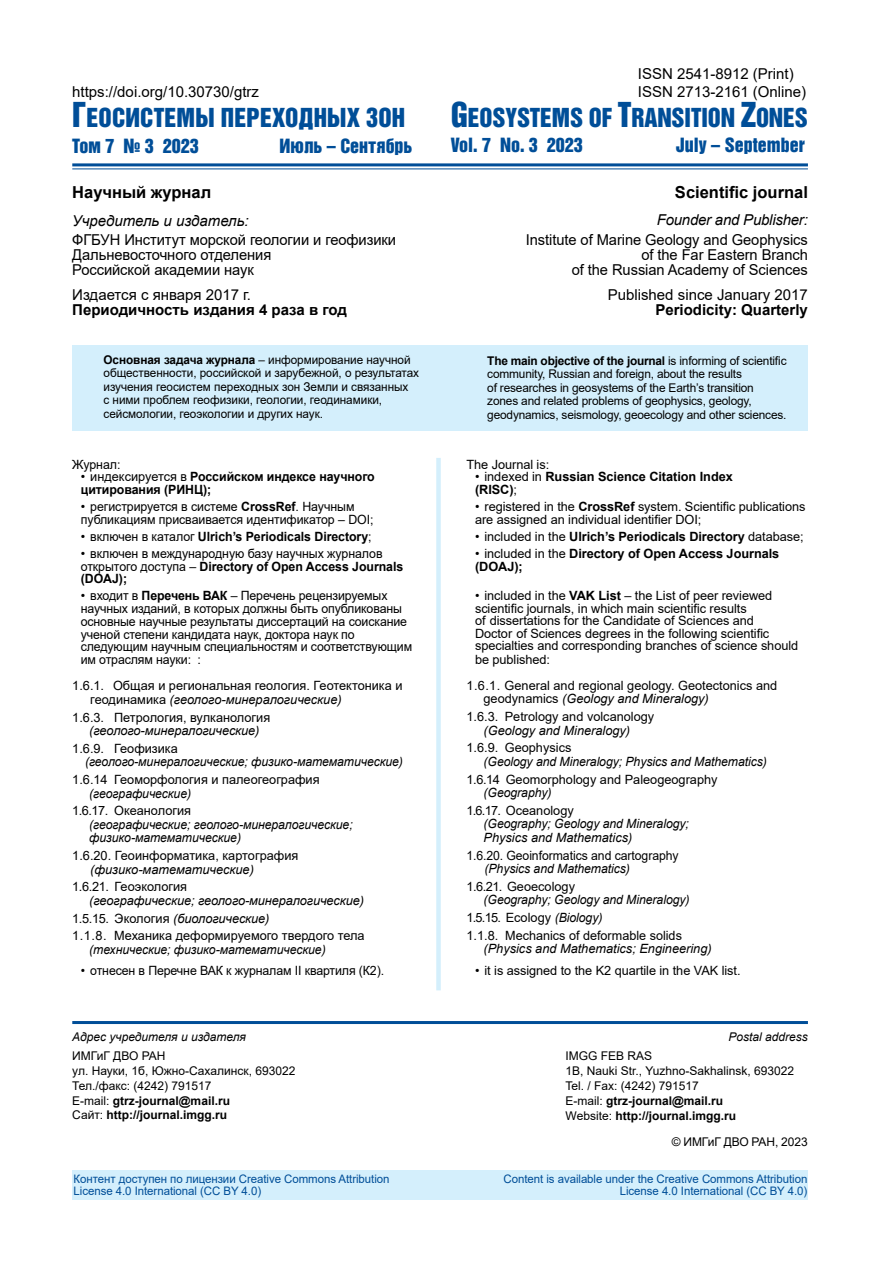
<style>
.page{position:relative;width:893px;height:1263px;background:#fff}
.page>*{position:absolute;margin:0;border:0;box-sizing:border-box;transform-origin:0 0}
.t1{font:700 24px "Iskar";letter-spacing:-.005em;color:#004e98}
.t2{font:700 18px "Iskar";color:#004e98}
.t3{font:700 16.5px "Arial";color:#000}
.t4{font:15px/15px "Arial";letter-spacing:-.005em;color:#000}
.t5{font:700 15px "Arial";color:#000}
.t6{font:italic 15px "Arial";letter-spacing:-.015em;color:#000}
.t7{font:12.75px/12.8px "Arial";letter-spacing:-.005em;color:#000}
.t8{font:italic 12.75px/13.5px "Arial";letter-spacing:-.005em;color:#000;scale:.96 1}
.t9{font:700 12.75px/12.8px "Arial";letter-spacing:-.005em;color:#000}
.t10{font:italic 12.75px/17.7px "Arial";letter-spacing:-.005em;color:#000}
.t11{font:12.75px "Arial";letter-spacing:-.005em;color:#000;scale:.96 1}
.t12{font:12px/13.5px "Arial";letter-spacing:-.005em;color:#000}
.t13{font:italic 12px "Arial";color:#000}
.t14{font:11.7px/12px "Arial";letter-spacing:-.005em;color:#004e98}
.s1{font-size:31.5px}
.s2{font-weight:700}
.s3{font-weight:400}
.s4{font-style:italic}
.s5{font-style:normal}
</style>
<div class="page">
<div style="left:72px;top:1170px;width:736px;height:30px;background:#d4effc"></div>
<div style="left:72px;top:346px;width:736px;height:85px;background:#d4effc"></div>
<hr style="left:72px;top:1021px;width:736px;height:3px;background:#004e98">
<div style="left:436px;top:458px;width:5px;height:532px;background:#d4effc"></div>
<hr style="left:72px;top:163px;width:736px;height:3px;background:#004e98">
<hr style="left:72px;top:168px;width:736px;height:1px;background:#004e98">
<p class="t4" style="left:72px;top:84px;width:188px">https://doi.org/10.30730/gtrz</p>
<h1 class="t1" style="left:72px;top:104px;width:334px"><span class="s1">Г</span>ЕОСИСТЕМЫ ПЕРЕХОДНЫХ ЗОН</h1>
<h2 class="t2" style="left:72px;top:135px;width:128px">ТОМ 7 № 3 2023</h2>
<h2 class="t2" style="left:280px;top:135px;width:134px">ИЮЛЬ – СЕНТЯБРЬ</h2>
<p class="t3" style="left:72px;top:181px;width:140px">Научный журнал</p>
<p class="t6" style="left:72px;top:211px;width:178px">Учредитель и издатель:</p>
<p class="t4" style="left:72px;top:232px;width:325px">ФГБУН Институт морской геологии и геофизики<br>Дальневосточного отделения<br>Российской академии наук</p>
<p class="t4" style="left:72px;top:287px;width:180px">Издается с января 2017 г.</p>
<p class="t5" style="left:72px;top:299px;width:276px">Периодичность издания 4 раза в год</p>
<p class="t4" style="left:638px;top:65px;width:170px;line-height:18px">ISSN 2541-8912 (Print)<br>ISSN 2713-2161 (Online)</p>
<h1 class="t1" style="left:451px;top:103px;width:359px"><span class="s1">G</span>EOSYSTEMS OF <span class="s1">T</span>RANSITION <span class="s1">Z</span>ONES</h1>
<h2 class="t2" style="left:451px;top:134px;width:134px">VOL. 7 NO. 3 2023</h2>
<h2 class="t2" style="left:676px;top:134px;width:131px">JULY – SEPTEMBER</h2>
<p class="t3" style="left:675px;top:180px;width:134px">Scientific journal</p>
<p class="t6" style="left:657px;top:210px;width:153px">Founder and Publisher:</p>
<p class="t4" style="left:526px;top:232px;width:284px;text-align:right">Institute of Marine Geology and Geophysics of the Far Eastern Branch<br>of the Russian Academy of Sciences</p>
<p class="t4" style="left:608px;top:287px;width:202px">Published since January 2017</p>
<p class="t5" style="left:655px;top:299px;width:154px">Periodicity: Quarterly</p>
<p class="t12" style="left:104px;top:353px;width:317px"><span class="s2">Основная задача журнала</span> – информирование научной общественности, российской и зарубежной, о результатах изучения геосистем переходных зон Земли и связанных<br>с ними проблем геофизики, геологии, геодинамики, сейсмологии, геоэкологии и других наук.</p>
<p class="t12" style="left:487px;top:354px;width:301px"><span class="s2">The main objective of the journal</span> is informing of scientific community, Russian and foreign, about the results<br>of researches in geosystems of the Earth’s transition zones and related problems of geophysics, geology, geodynamics, seismology, geoecology and other sciences.</p>
<p class="t7" style="left:72px;top:458px;width:50px">Журнал:</p>
<p class="t9" style="left:81px;top:471px;width:296px"><span class="s3">• индексируется в</span> Российском индексе научного цитирования (РИНЦ);</p>
<p class="t7" style="left:81px;top:500px;width:294px">• регистрируется в системе <span class="s2">CrossRef</span>. Научным публикациям присваивается идентификатор – DOI;</p>
<p class="t9" style="left:81px;top:530px;width:292px"><span class="s3">• включен в каталог</span> Ulrich’s Periodicals Directory<span class="s3">;</span></p>
<p class="t7" style="left:81px;top:547px;width:324px">• включен в международную базу научных журналов открытого доступа – <span class="s2">Directory of Open Access Journals (DOAJ);</span></p>
<p class="t7" style="left:81px;top:589px;width:333px">• входит в <span class="s2">Перечень ВАК</span> – Перечень рецензируемых научных изданий, в которых должны быть опубликованы основные научные результаты диссертаций на соискание ученой степени кандидата наук, доктора наук по следующим научным специальностям и соответствующим им отраслям науки: :</p>
<p class="t7" style="left:90px;top:679px;width:314px;line-height:13.5px;text-indent:-18px">1.6.1. Общая и региональная геология. Геотектоника и геодинамика <span class="s4">(геолого-минералогические)</span></p>
<p class="t7" style="left:72px;top:711px;width:200px">1.6.3. Петрология, вулканология</p>
<p class="t10" style="left:89px;top:722px;width:172px">(геолого-минералогические)</p>
<p class="t7" style="left:72px;top:742px;width:107px">1.6.9. Геофизика</p>
<p class="t8" style="left:85px;top:755px;width:333px">(геолого-минералогические; физико-математические)</p>
<p class="t7" style="left:72px;top:773px;width:249px">1.6.14 Геоморфология и палеогеография</p>
<p class="t8" style="left:89px;top:786px;width:108px">(географические)</p>
<p class="t7" style="left:72px;top:804px;width:120px">1.6.17. Океанология</p>
<p class="t8" style="left:89px;top:818px;width:276px">(географические; геолого-минералогические; физико-математические)</p>
<p class="t7" style="left:72px;top:849px;width:228px">1.6.20. Геоинформатика, картография</p>
<p class="t10" style="left:90px;top:860px;width:165px">(физико-математические)</p>
<p class="t7" style="left:72px;top:880px;width:116px">1.6.21. Геоэкология</p>
<p class="t10" style="left:72px;top:892px;width:294px;text-indent:17px">(географические; геолого-минералогические)<br><span class="s5">1.5.15. Экология</span> (биологические)<br><span class="s5">1.1.8. Механика деформируемого твердого тела</span></p>
<p class="t8" style="left:89px;top:943px;width:248px">(технические; физико-математические)</p>
<p class="t7" style="left:81px;top:964px;width:305px">• отнесен в Перечне ВАК к журналам II квартиля (К2).</p>
<p class="t7" style="left:466px;top:458px;width:84px">The Journal is:</p>
<p class="t9" style="left:475px;top:471px;width:259px"><span class="s3">• indexed in</span> Russian Science Citation Index (RISC)<span class="s3">;</span></p>
<p class="t7" style="left:475px;top:500px;width:332px">• registered in the <span class="s2">CrossRef</span> system. Scientific publications are assigned an individual identifier DOI;</p>
<p class="t9" style="left:475px;top:530px;width:330px"><span class="s3">• included in the</span> Ulrich’s Periodicals Directory <span class="s3">database;</span></p>
<p class="t9" style="left:475px;top:547px;width:306px"><span class="s3">• included in the</span> Directory of Open Access Journals (DOAJ);</p>
<p class="t7" style="left:475px;top:589px;width:325px">• included in the <span class="s2">VAK List</span> – the List of peer reviewed scientific journals, in which main scientific results<br>of dissertations for the Candidate of Sciences and<br>Doctor of Sciences degrees in the following scientific specialties and corresponding branches of science should be published:</p>
<p class="t7" style="left:483px;top:678px;width:295px;line-height:13.5px;text-indent:-17px">1.6.1. General and regional geology. Geotectonics and geodynamics <span class="s4">(Geology and Mineralogy)</span></p>
<p class="t7" style="left:466px;top:710px;width:189px">1.6.3. Petrology and volcanology</p>
<p class="t10" style="left:483px;top:721px;width:148px">(Geology and Mineralogy)</p>
<p class="t7" style="left:466px;top:741px;width:106px">1.6.9. Geophysics</p>
<p class="t8" style="left:483px;top:755px;width:297px">(Geology and Mineralogy; Physics and Mathematics)</p>
<p class="t7" style="left:466px;top:773px;width:253px">1.6.14 Geomorphology and Paleogeography</p>
<p class="t8" style="left:483px;top:786px;width:72px">(Geography)</p>
<p class="t7" style="left:466px;top:804px;width:109px">1.6.17. Oceanology</p>
<p class="t8" style="left:483px;top:817px;width:215px">(Geography; Geology and Mineralogy;<br>Physics and Mathematics)</p>
<p class="t11" style="left:466px;top:846px;width:223px">1.6.20. Geoinformatics and cartography</p>
<p class="t8" style="left:484px;top:862px;width:153px">(Physics and Mathematics)</p>
<p class="t7" style="left:466px;top:880px;width:110px">1.6.21. Geoecology</p>
<p class="t7" style="left:466px;top:891px;width:225px;line-height:17.7px;text-indent:17px"><span class="s4">(Geography; Geology and Mineralogy)<br></span>1.5.15. Ecology <span class="s4">(Biology)<br></span>1.1.8. Mechanics of deformable solids</p>
<p class="t10" style="left:483px;top:940px;width:230px">(Physics and Mathematics; Engineering)</p>
<p class="t7" style="left:475px;top:964px;width:267px">• it is assigned to the K2 quartile in the VAK list.</p>
<p class="t13" style="left:72px;top:1029px;width:175px">Адрес учредителя и издателя</p>
<p class="t12" style="left:72px;top:1049px;width:225px;line-height:14.7px">ИМГиГ ДВО РАН<br>ул. Науки, 1б, Южно-Сахалинск, 693022<br>Тел./факс: (4242) 791517<br>E-mail: <span class="s2">gtrz-journal@mail.ru<br></span>Сайт: <span class="s2">http://journal.imgg.ru</span></p>
<p class="t13" style="left:728px;top:1029px;width:81px">Postal address</p>
<p class="t12" style="left:566px;top:1049px;width:230px;line-height:14.9px">IMGG FEB RAS<br>1B, Nauki Str., Yuzhno-Sakhalinsk, 693022<br>Tel. / Fax: (4242) 791517<br>E-mail: <span class="s2">gtrz-journal@mail.ru<br></span>Website: <span class="s2">http://journal.imgg.ru</span></p>
<p class="t12" style="left:672px;top:1135px;width:138px">© ИМГиГ ДВО РАН, 2023</p>
<p class="t14" style="left:74px;top:1173px;width:317px">Контент доступен по лицензии Creative Commons Attribution<br>License 4.0 International (CC BY 4.0)</p>
<p class="t14" style="left:503px;top:1173px;width:305px;text-align:right">Content is available under the Creative Commons Attribution<br>License 4.0 International (CC BY 4.0)</p>
</div>
